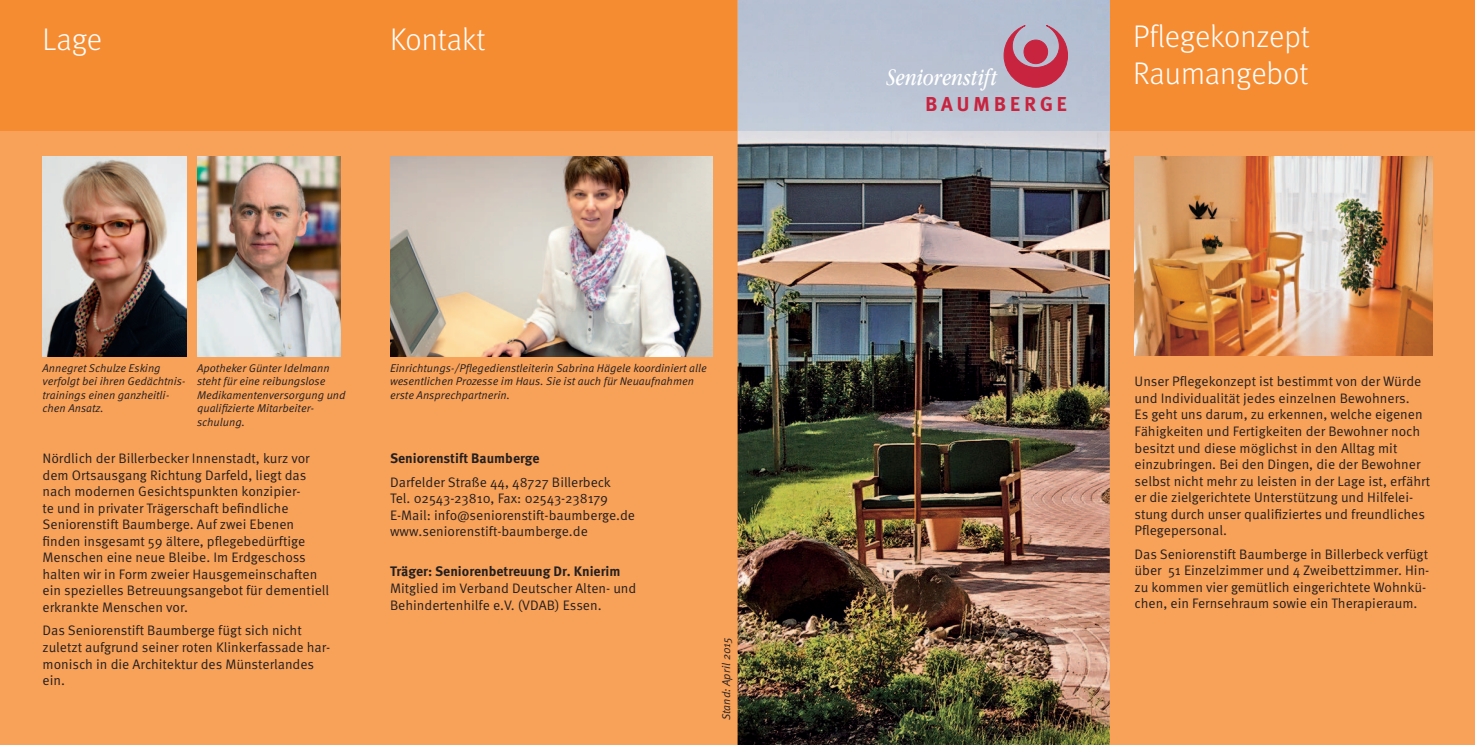
<style>
.page{position:relative;width:1475px;height:745px;background:#fff}
.page>*{position:absolute;margin:0;border:0;box-sizing:border-box;transform-origin:0 0}
.t1{font:300 31.25px/37.5px "Meta";color:#fff}
.t2{font:italic 24.38px "Apple Garamond";color:#fff}
.t3{font:20.12px "Meta Plus Bold Caps";letter-spacing:.18em;color:#c8233f}
.t4{font:13.75px/16.5px "Meta Pro";color:#231f20}
.t5{font:700 13.75px "Meta Pro";color:#231f20}
.t6{font:italic 11.25px/13.5px "Meta Pro";color:#231f20}
</style>
<div class="page">
<div style="left:0;top:0;width:1474px;height:744px;background:#f68c32"></div>
<div style="left:0;top:131px;width:1474px;height:613px;background:#f8a159"></div>
<img style="left:737px;top:0;width:372px;height:744px">
<img style="left:1134px;top:156px;width:297px;height:199px">
<div style="left:738px;top:0;width:370px;height:130px;background:#b9c2d3"></div>
<svg style="left:1003px;top:22px;width:65px;height:66px;background:#be7087"></svg>
<img style="left:390px;top:156px;width:322px;height:200px">
<img style="left:43px;top:156px;width:143px;height:200px">
<img style="left:197px;top:156px;width:143px;height:200px">
<h1 class="t1" style="left:43px;top:20px;width:61px">Lage</h1>
<h1 class="t1" style="left:390px;top:20px;width:97px">Kontakt</h1>
<h1 class="t1" style="left:1132px;top:17px;width:178px">Pflegekonzept<br>Raumangebot</h1>
<h2 class="t2" style="left:886px;top:63px;width:112px">Seniorenstift</h2>
<h3 class="t3" style="left:925px;top:93px;width:144px">BAUMBERGE</h3>
<p class="t6" style="left:43px;top:361px;width:145px">Annegret Schulze Esking verfolgt bei ihren Gedächtnis&shy;trainings einen ganzheitli&shy;chen Ansatz.</p>
<p class="t6" style="left:197px;top:361px;width:150px">Apotheker Günter Idelmann steht für eine reibungslose<br>Medikamentenversorgung und qualifizierte Mitarbeiter&shy;schulung.</p>
<p class="t6" style="left:390px;top:361px;width:318px">Einrichtungs-/Pflegedienstleiterin Sabrina Hägele koordiniert alle wesentlichen Prozesse im Haus. Sie ist auch für Neuaufnahmen erste Ansprechpartnerin.</p>
<p class="t4" style="left:43px;top:450px;width:288px">Nördlich der Billerbecker Innenstadt, kurz vor dem Ortsausgang Richtung Darfeld, liegt das nach modernen Gesichtspunkten konzipier-<br>te und in privater Trägerschaft befindliche Seniorenstift Baumberge. Auf zwei Ebenen finden insgesamt 59 ältere, pflegebedürftige Menschen eine neue Bleibe. Im Erdgeschoss halten wir in Form zweier Hausgemeinschaften ein spezielles Betreuungsangebot für dementiell erkrankte Menschen vor.</p>
<p class="t4" style="left:43px;top:622px;width:289px">Das Seniorenstift Baumberge fügt sich nicht zuletzt aufgrund seiner roten Klinkerfassade har&shy;monisch in die Architektur des Münsterlandes ein.</p>
<p class="t5" style="left:390px;top:449px;width:151px">Seniorenstift Baumberge</p>
<p class="t4" style="left:390px;top:474px;width:246px">Darfelder Straße 44, 48727 Billerbeck<br>Tel. 02543-23810, Fax: 02543-238179<br>E-Mail: info@seniorenstift-baumberge.de www.seniorenstift-baumberge.de</p>
<p class="t5" style="left:390px;top:562px;width:232px">Träger: Seniorenbetreuung Dr. Knierim</p>
<p class="t4" style="left:390px;top:580px;width:248px">Mitglied im Verband Deutscher Alten- und<br>Behindertenhilfe e.V. (VDAB) Essen.</p>
<p class="t6" style="left:719px;top:719px;width:84px;rotate:-90deg">Stand: April 2015</p>
<p class="t4" style="left:1134px;top:373px;width:297px">Unser Pflegekonzept ist bestimmt von der Würde und Individualität jedes einzelnen Bewohners.<br>Es geht uns darum, zu erkennen, welche eigenen Fähigkeiten und Fertigkeiten der Bewohner noch besitzt und diese möglichst in den Alltag mit einzubringen. Bei den Dingen, die der Bewohner selbst nicht mehr zu leisten in der Lage ist, erfährt er die zielgerichtete Unterstützung und Hilfelei&shy;stung durch unser qualifiziertes und freundliches Pflegepersonal.</p>
<p class="t4" style="left:1134px;top:545px;width:296px">Das Seniorenstift Baumberge in Billerbeck verfügt über 51 Einzelzimmer und 4 Zweibettzimmer. Hin&shy;zu kommen vier gemütlich eingerichtete Wohnkü&shy;chen, ein Fernsehraum sowie ein Therapieraum.</p>
</div>
